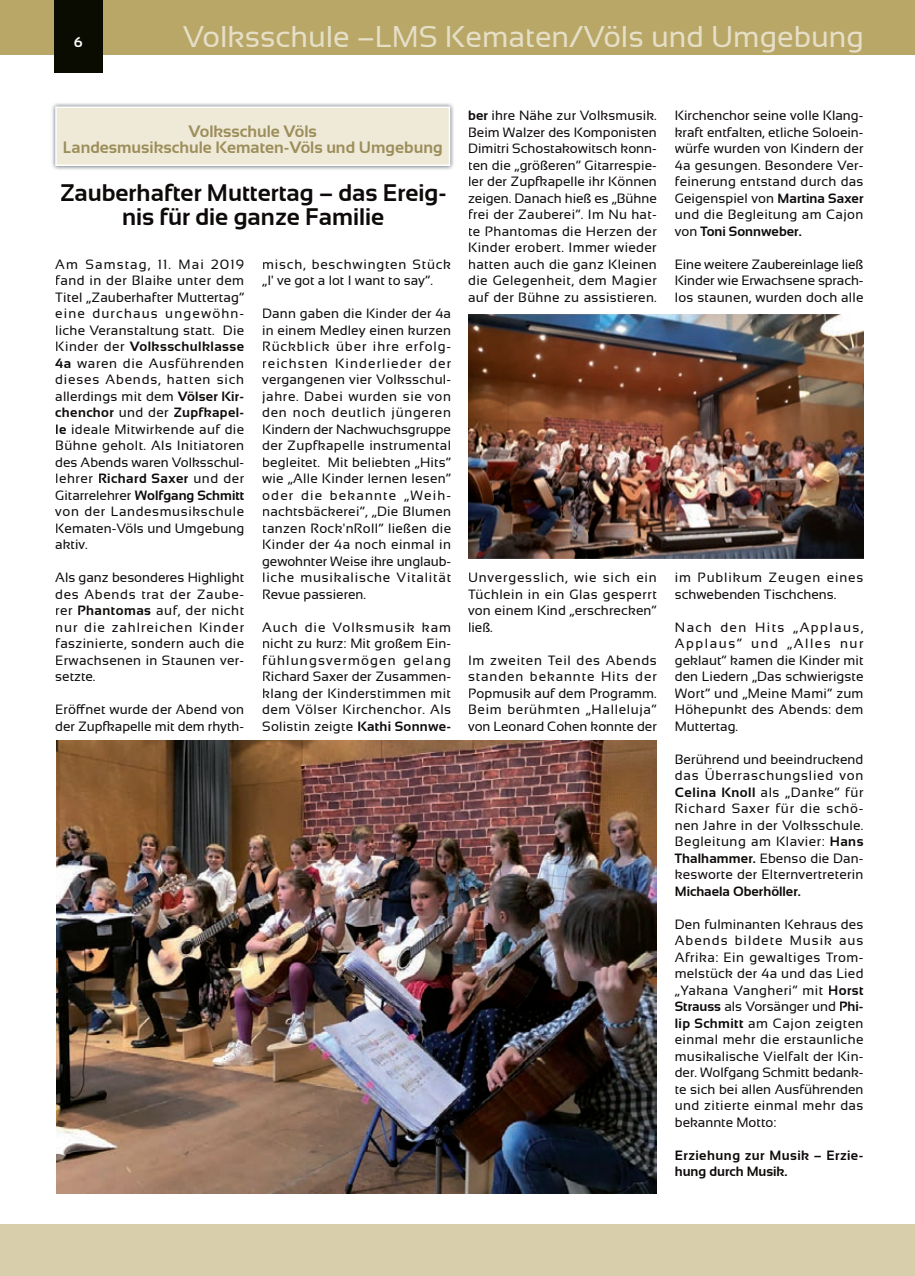
<style>
.page{position:relative;width:915px;height:1276px;background:#fff}
.page>*{position:absolute;margin:0;border:0;box-sizing:border-box;transform-origin:0 0}
.t1{font:30px "Sansation";color:#e6dfc8}
.t2{font:700 24px/24px "Sansation";color:#0d0a09;text-align:center}
.t3{font:700 16.5px/16.5px "Sansation";color:#9c8e5a;text-align:center}
.t4{font:700 14.25px "Sansation";color:#fff}
.t5{font:13.5px/16.5px "Sansation";letter-spacing:.02em;color:#0d0a09;text-align:justify}
.t6{font:13.5px/16.5px "Sansation";color:#0d0a09}
.t7{font:13.5px/16.5px "Sansation";letter-spacing:.055em;color:#0d0a09}
.t8{font:700 13.5px/16.5px "Sansation";letter-spacing:.035em;color:#0d0a09}
.t9{font:700 13.5px "Sansation";color:#0d0a09}
.s1{font-weight:700}
</style>
<div class="page">
<div style="left:0;top:0;width:914px;height:54px;background:#b9a767"></div>
<div style="left:54px;top:0;width:48px;height:72px;background:#0a0c01"></div>
<div style="left:0;top:1225px;width:914px;height:51px;background:#d9ceac"></div>
<img style="left:52px;top:103px;width:402px;height:67px">
<svg style="left:55px;top:106px;width:395px;height:60px;background:#efe9d9"></svg>
<img style="left:468px;top:314px;width:395px;height:244px">
<img style="left:56px;top:741px;width:600px;height:452px">
<p class="t4" style="left:74px;top:34px;width:10px">6</p>
<h1 class="t1" style="left:183px;top:20px;width:682px">Volksschule –LMS Kematen/Völs und Umgebung</h1>
<p class="t3" style="left:63px;top:123px;width:381px">Volksschule Völs<br>Landesmusikschule Kematen-Völs und Umgebung</p>
<h2 class="t2" style="left:60px;top:180px;width:388px">Zauberhafter Muttertag – das Ereig&shy;nis für die ganze Familie</h2>
<p class="t5" style="left:55px;top:256px;width:190px">Am Samstag, 11. Mai 2019 fand in der Blaike unter dem Titel „Zauberhafter Muttertag“ eine durchaus ungewöhn&shy;liche Veranstaltung statt. Die Kinder der <span class="s1">Volksschulklasse 4a</span> waren die Ausführenden dieses Abends, hatten sich allerdings mit dem <span class="s1">Völser Kir&shy;chenchor</span> und der <span class="s1">Zupfkapel&shy;le</span> ideale Mitwirkende auf die Bühne geholt. Als Initiatoren des Abends waren Volksschul&shy;lehrer <span class="s1">Richard Saxer</span> und der Gitarrelehrer <span class="s1">Wolfgang Schmitt </span>von der Landesmusikschule Kematen-Völs und Umgebung aktiv.</p>
<p class="t5" style="left:55px;top:569px;width:190px">Als ganz besonderes Highlight des Abends trat der Zaube&shy;rer <span class="s1">Phantomas</span> auf, der nicht nur die zahlreichen Kinder faszinierte, sondern auch die Erwachsenen in Staunen ver&shy;setzte.</p>
<p class="t6" style="left:55px;top:701px;width:190px">Eröffnet wurde der Abend von der Zupfkapelle mit dem rhyth-</p>
<p class="t7" style="left:262px;top:256px;width:190px">misch, beschwingten Stück „I' ve got a lot I want to say”.</p>
<p class="t5" style="left:262px;top:305px;width:190px">Dann gaben die Kinder der 4a in einem Medley einen kurzen Rückblick über ihre erfolg&shy;reichsten Kinderlieder der vergangenen vier Volksschul&shy;jahre. Dabei wurden sie von den noch deutlich jüngeren Kindern der Nachwuchsgruppe der Zupfkapelle instrumental begleitet. Mit beliebten „Hits“ wie „Alle Kinder lernen lesen“ oder die bekannte „Weih&shy;nachtsbäckerei“, „Die Blumen tanzen Rock'nRoll“ ließen die Kinder der 4a noch einmal in gewohnter Weise ihre unglaub&shy;liche musikalische Vitalität Revue passieren.</p>
<p class="t5" style="left:262px;top:619px;width:190px">Auch die Volksmusik kam nicht zu kurz: Mit großem Ein&shy;fühlungsvermögen gelang Richard Saxer der Zusammen&shy;klang der Kinderstimmen mit dem Völser Kirchenchor. Als Solistin zeigte <span class="s1">Kathi Sonnwe-</span></p>
<p class="t5" style="left:468px;top:107px;width:190px"><span class="s1">ber</span> ihre Nähe zur Volksmusik.<br>Beim Walzer des Komponisten Dimitri Schostakowitsch konn&shy;ten die „größeren“ Gitarrespie&shy;ler der Zupfkapelle ihr Können zeigen. Danach hieß es „Bühne frei der Zauberei“. Im Nu hat&shy;te Phantomas die Herzen der Kinder erobert. Immer wieder hatten auch die ganz Kleinen die Gelegenheit, dem Magier auf der Bühne zu assistieren.</p>
<p class="t5" style="left:468px;top:569px;width:190px">Unvergesslich, wie sich ein Tüchlein in ein Glas gesperrt von einem Kind „erschrecken“ ließ.</p>
<p class="t5" style="left:468px;top:652px;width:190px">Im zweiten Teil des Abends standen bekannte Hits der Popmusik auf dem Programm.<br>Beim berühmten „Halleluja“ von Leonard Cohen konnte der</p>
<p class="t5" style="left:674px;top:107px;width:190px">Kirchenchor seine volle Klang&shy;kraft entfalten, etliche Soloein&shy;würfe wurden von Kindern der 4a gesungen. Besondere Ver&shy;feinerung entstand durch das Geigenspiel von <span class="s1">Martina Saxer </span>und die Begleitung am Cajon von <span class="s1">Toni Sonnweber.</span></p>
<p class="t5" style="left:674px;top:256px;width:190px">Eine weitere Zaubereinlage ließ Kinder wie Erwachsene sprach&shy;los staunen, wurden doch alle</p>
<p class="t6" style="left:674px;top:569px;width:190px">im Publikum Zeugen eines schwebenden Tischchens.</p>
<p class="t5" style="left:674px;top:619px;width:190px">Nach den Hits „Applaus, Applaus“ und „Alles nur geklaut“ kamen die Kinder mit den Liedern „Das schwierigste Wort“ und „Meine Mami“ zum Höhepunkt des Abends: dem Muttertag.</p>
<p class="t5" style="left:674px;top:751px;width:190px">Berührend und beeindruckend das Überraschungslied von <span class="s1">Celina Knoll</span> als „Danke“ für Richard Saxer für die schö&shy;nen Jahre in der Volksschule.<br>Begleitung am Klavier: <span class="s1">Hans Thalhammer.</span> Ebenso die Dan&shy;kesworte der Elternvertreterin</p>
<p class="t9" style="left:674px;top:883px;width:127px">Michaela Oberhöller.</p>
<p class="t5" style="left:674px;top:916px;width:190px">Den fulminanten Kehraus des Abends bildete Musik aus Afrika: Ein gewaltiges Trom&shy;melstück der 4a und das Lied „Yakana Vangheri“ mit <span class="s1">Horst Strauss</span> als Vorsänger und <span class="s1">Phi&shy;lip Schmitt</span> am Cajon zeigten einmal mehr die erstaunliche musikalische Vielfalt der Kin&shy;der. Wolfgang Schmitt bedank&shy;te sich bei allen Ausführenden und zitierte einmal mehr das bekannte Motto:</p>
<p class="t8" style="left:674px;top:1147px;width:190px">Erziehung zur Musik – Erzie&shy;hung durch Musik.</p>
</div>
